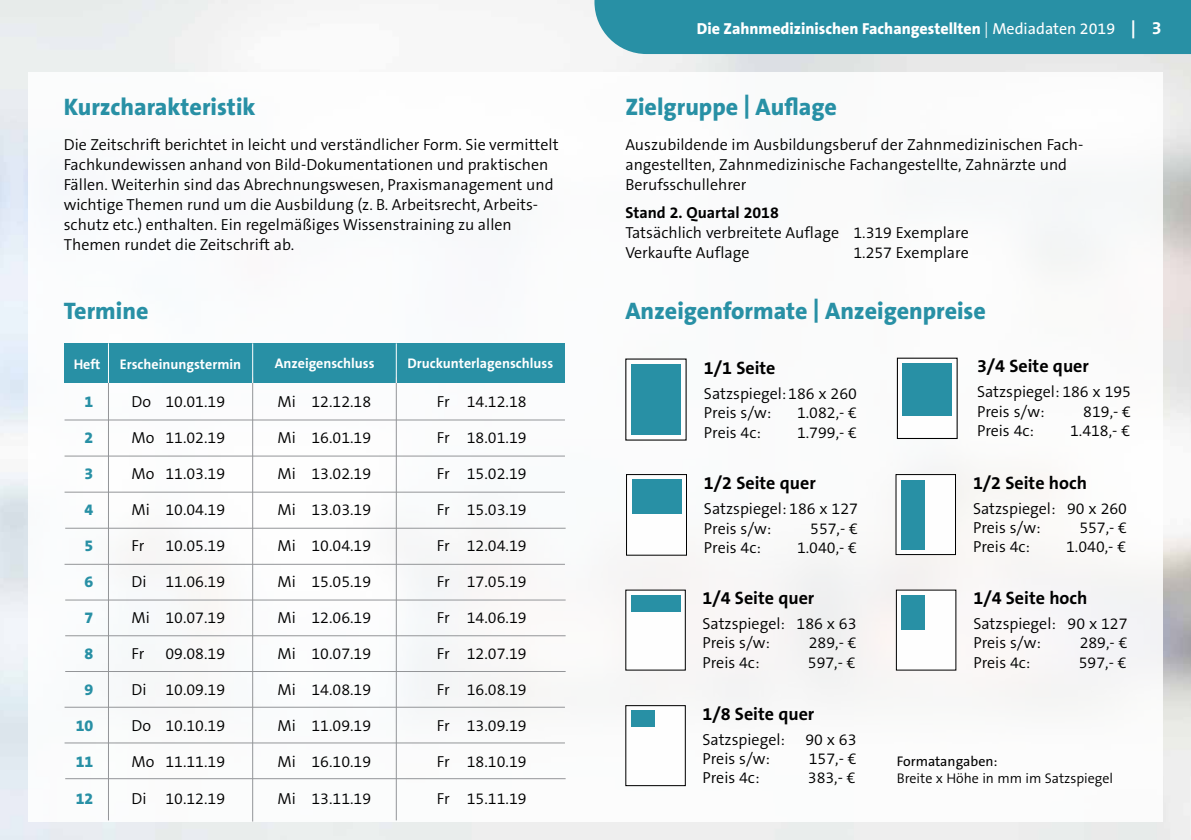
<style>
.page{position:relative;width:1191px;height:840px;background:#fff}
.page>*{position:absolute;margin:0;border:0;box-sizing:border-box;transform-origin:0 0}
.t1{font:800 24px "The Sans B8";color:#2890a5}
.t2{font:700 18px "The Sans B7";color:#000}
.t3{font:300 16px/20px "The Sans B4";color:#000}
.t4{font:800 16px "The Sans B8";color:#fff}
.t5{font:700 16px "The Sans B7";color:#000}
.t6{font:800 16px "The Sans B8";color:#2890a5}
.t7{font:700 14px "The Sans B7";color:#fff}
.t8{font:300 14px "The Sans B4";color:#000}
.t9{font:14px "The Sans B5 Plain";color:#000}
.s1{font-family:"The Sans B4";font-weight:300}
.s2{font-family:"The Sans B5 Plain";font-weight:400}
.s3{font-family:"The Sans B7";font-weight:700;font-size:18px}
</style>
<div class="page">
<div style="left:631px;top:364px;width:50px;height:70px;background:#2890a5"></div>
<div style="left:626px;top:474px;width:61px;height:81px;border:1px solid #000"></div>
<div style="left:631px;top:479px;width:50px;height:34px;background:#2890a5"></div>
<div style="left:897px;top:357px;width:60px;height:82px;border:1px solid #000"></div>
<div style="left:902px;top:363px;width:50px;height:52px;background:#2890a5"></div>
<div style="left:895px;top:474px;width:61px;height:80px;border:1px solid #000"></div>
<div style="left:901px;top:479px;width:24px;height:70px;background:#2890a5"></div>
<div style="left:631px;top:595px;width:49px;height:16px;background:#2890a5"></div>
<div style="left:901px;top:595px;width:24px;height:34px;background:#2890a5"></div>
<div style="left:625px;top:704px;width:61px;height:81px;border:1px solid #000"></div>
<div style="left:631px;top:710px;width:23px;height:16px;background:#2890a5"></div>
<div style="left:65px;top:343px;width:500px;height:39px;background:#2890a5"></div>
<hr style="left:108px;top:377px;width:1px;height:442px;background:#939598">
<hr style="left:252px;top:377px;width:1px;height:444px;background:#939598">
<hr style="left:396px;top:377px;width:1px;height:442px;background:#939598">
<hr style="left:108px;top:343px;width:1px;height:39px;background:#fff">
<hr style="left:252px;top:343px;width:1px;height:40px;background:#fff">
<hr style="left:396px;top:343px;width:1px;height:40px;background:#fff">
<hr style="left:65px;top:419px;width:500px;height:1px;background:#939598">
<hr style="left:65px;top:455px;width:500px;height:1px;background:#939598">
<hr style="left:65px;top:491px;width:500px;height:1px;background:#939598">
<hr style="left:65px;top:527px;width:500px;height:1px;background:#939598">
<hr style="left:65px;top:563px;width:500px;height:1px;background:#939598">
<hr style="left:65px;top:599px;width:500px;height:1px;background:#939598">
<hr style="left:65px;top:635px;width:500px;height:1px;background:#939598">
<hr style="left:65px;top:670px;width:500px;height:1px;background:#939598">
<hr style="left:65px;top:706px;width:500px;height:1px;background:#939598">
<hr style="left:65px;top:742px;width:500px;height:1px;background:#939598">
<hr style="left:65px;top:777px;width:500px;height:1px;background:#939598">
<div style="left:594px;top:0;width:597px;height:54px;background:#2890a5"></div>
<h1 class="t1" style="left:64px;top:94px;width:193px">Kurzcharakteristik</h1>
<p class="t3" style="left:64px;top:135px;width:496px">Die Zeitschrift berichtet in leicht und verständlicher Form. Sie vermittelt Fachkundewissen anhand von Bild-Dokumentationen und praktischen Fällen. Weiterhin sind das Abrechnungswesen, Praxismanagement und wichtige Themen rund um die Ausbildung (z. B. Arbeitsrecht, Arbeits&shy;schutz etc.) enthalten. Ein regelmäßiges Wissenstraining zu allen Themen rundet die Zeitschrift ab.</p>
<h1 class="t1" style="left:64px;top:298px;width:86px">Termine</h1>
<p class="t7" style="left:74px;top:357px;width:28px">Heft</p>
<p class="t6" style="left:85px;top:393px;width:10px">1</p>
<p class="t6" style="left:85px;top:429px;width:10px">2</p>
<p class="t6" style="left:85px;top:465px;width:10px">3</p>
<p class="t6" style="left:85px;top:501px;width:10px">4</p>
<p class="t6" style="left:85px;top:537px;width:10px">5</p>
<p class="t6" style="left:85px;top:573px;width:10px">6</p>
<p class="t6" style="left:85px;top:609px;width:10px">7</p>
<p class="t6" style="left:85px;top:645px;width:10px">8</p>
<p class="t6" style="left:85px;top:681px;width:10px">9</p>
<p class="t6" style="left:76px;top:717px;width:19px">10</p>
<p class="t6" style="left:76px;top:753px;width:19px">11</p>
<p class="t6" style="left:76px;top:789px;width:19px">12</p>
<p class="t7" style="left:120px;top:356px;width:123px">Erscheinungstermin</p>
<p class="t3" style="left:131px;top:392px;width:95px">Do 10.01.19</p>
<p class="t3" style="left:131px;top:428px;width:95px">Mo 11.02.19</p>
<p class="t3" style="left:131px;top:464px;width:95px">Mo 11.03.19</p>
<p class="t3" style="left:131px;top:500px;width:95px">Mi 10.04.19</p>
<p class="t3" style="left:131px;top:536px;width:14px">Fr</p>
<p class="t3" style="left:165px;top:536px;width:61px">10.05.19</p>
<p class="t3" style="left:131px;top:572px;width:95px">Di 11.06.19</p>
<p class="t3" style="left:131px;top:608px;width:95px">Mi 10.07.19</p>
<p class="t3" style="left:131px;top:644px;width:14px">Fr</p>
<p class="t3" style="left:165px;top:644px;width:61px">09.08.19</p>
<p class="t3" style="left:131px;top:680px;width:95px">Di 10.09.19</p>
<p class="t3" style="left:131px;top:716px;width:95px">Do 10.10.19</p>
<p class="t3" style="left:131px;top:752px;width:95px">Mo 11.11.19</p>
<p class="t3" style="left:131px;top:788px;width:95px">Di 10.12.19</p>
<p class="t7" style="left:275px;top:355px;width:101px">Anzeigenschluss</p>
<p class="t3" style="left:277px;top:392px;width:95px">Mi 12.12.18</p>
<p class="t3" style="left:277px;top:428px;width:95px">Mi 16.01.19</p>
<p class="t3" style="left:277px;top:464px;width:95px">Mi 13.02.19</p>
<p class="t3" style="left:277px;top:500px;width:95px">Mi 13.03.19</p>
<p class="t3" style="left:277px;top:536px;width:95px">Mi 10.04.19</p>
<p class="t3" style="left:277px;top:572px;width:95px">Mi 15.05.19</p>
<p class="t3" style="left:277px;top:608px;width:95px">Mi 12.06.19</p>
<p class="t3" style="left:277px;top:644px;width:95px">Mi 10.07.19</p>
<p class="t3" style="left:277px;top:680px;width:95px">Mi 14.08.19</p>
<p class="t3" style="left:277px;top:716px;width:95px">Mi 11.09.19</p>
<p class="t3" style="left:277px;top:752px;width:95px">Mi 16.10.19</p>
<p class="t3" style="left:277px;top:788px;width:95px">Mi 13.11.19</p>
<p class="t7" style="left:407px;top:355px;width:147px">Druckunterlagenschluss</p>
<p class="t3" style="left:437px;top:392px;width:91px">Fr 14.12.18</p>
<p class="t3" style="left:437px;top:428px;width:91px">Fr 18.01.19</p>
<p class="t3" style="left:437px;top:464px;width:91px">Fr 15.02.19</p>
<p class="t3" style="left:437px;top:500px;width:91px">Fr 15.03.19</p>
<p class="t3" style="left:437px;top:536px;width:91px">Fr 12.04.19</p>
<p class="t3" style="left:437px;top:572px;width:91px">Fr 17.05.19</p>
<p class="t3" style="left:437px;top:608px;width:91px">Fr 14.06.19</p>
<p class="t3" style="left:437px;top:644px;width:91px">Fr 12.07.19</p>
<p class="t3" style="left:437px;top:680px;width:91px">Fr 16.08.19</p>
<p class="t3" style="left:437px;top:716px;width:91px">Fr 13.09.19</p>
<p class="t3" style="left:437px;top:752px;width:91px">Fr 18.10.19</p>
<p class="t3" style="left:437px;top:788px;width:91px">Fr 15.11.19</p>
<p class="t4" style="left:697px;top:20px;width:466px">Die Zahnmedizinischen Fachangestellten <span class="s1">|</span> <span class="s2">Mediadaten 2019</span> <span class="s3">| 3</span></p>
<h1 class="t1" style="left:625px;top:94px;width:213px">Zielgruppe | Auflage</h1>
<p class="t3" style="left:625px;top:135px;width:459px">Auszubildende im Ausbildungsberuf der Zahnmedizinischen Fach&shy;angestellten, Zahnmedizinische Fachangestellte, Zahnärzte und<br>Berufsschullehrer</p>
<p class="t5" style="left:625px;top:204px;width:155px">Stand 2. Quartal 2018</p>
<p class="t3" style="left:625px;top:223px;width:345px">Tatsächlich verbreitete Auflage 1.319 Exemplare<br>Verkaufte Auflage</p>
<p class="t3" style="left:853px;top:243px;width:117px">1.257 Exemplare</p>
<h1 class="t1" style="left:625px;top:298px;width:362px">Anzeigenformate | Anzeigenpreise</h1>
<p class="t2" style="left:704px;top:358px;width:73px">1/1 Seite</p>
<p class="t3" style="left:704px;top:384px;width:155px;line-height:19.2px">Satzspiegel:186 x 260<br>Preis s/w:</p>
<p class="t2" style="left:977px;top:356px;width:113px">3/4 Seite quer</p>
<p class="t3" style="left:977px;top:382px;width:156px;line-height:19.2px">Satzspiegel: 186 x 195<br>Preis s/w:</p>
<p class="t3" style="left:1083px;top:401px;width:49px">819,- €</p>
<p class="t3" style="left:797px;top:403px;width:62px">1.082,- €</p>
<p class="t3" style="left:704px;top:422px;width:58px">Preis 4c:</p>
<p class="t3" style="left:797px;top:422px;width:62px">1.799,- €</p>
<p class="t2" style="left:704px;top:473px;width:113px">1/2 Seite quer</p>
<p class="t3" style="left:704px;top:499px;width:155px;line-height:19.2px">Satzspiegel: 186 x 127<br>Preis s/w:</p>
<p class="t3" style="left:810px;top:518px;width:49px">557,- €</p>
<p class="t3" style="left:977px;top:420px;width:58px">Preis 4c:</p>
<p class="t3" style="left:1070px;top:420px;width:62px">1.418,- €</p>
<p class="t2" style="left:973px;top:473px;width:116px">1/2 Seite hoch</p>
<p class="t3" style="left:973px;top:499px;width:156px;line-height:19.2px">Satzspiegel: 90 x 260<br>Preis s/w:</p>
<p class="t3" style="left:1079px;top:517px;width:49px">557,- €</p>
<p class="t3" style="left:704px;top:537px;width:58px">Preis 4c:</p>
<p class="t3" style="left:797px;top:537px;width:62px">1.040,- €</p>
<p class="t3" style="left:973px;top:537px;width:58px">Preis 4c:</p>
<p class="t3" style="left:1066px;top:537px;width:62px">1.040,- €</p>
<p class="t2" style="left:702px;top:588px;width:113px">1/4 Seite quer</p>
<p class="t3" style="left:702px;top:614px;width:155px;line-height:19.2px">Satzspiegel: 186 x 63<br>Preis s/w:</p>
<p class="t3" style="left:808px;top:633px;width:49px">289,- €</p>
<p class="t2" style="left:973px;top:588px;width:116px">1/4 Seite hoch</p>
<p class="t3" style="left:973px;top:614px;width:156px;line-height:19.2px">Satzspiegel: 90 x 127<br>Preis s/w:</p>
<p class="t3" style="left:1079px;top:633px;width:49px">289,- €</p>
<p class="t3" style="left:702px;top:652px;width:58px">Preis 4c:</p>
<p class="t3" style="left:808px;top:652px;width:49px">597,- €</p>
<p class="t3" style="left:973px;top:652px;width:58px">Preis 4c:</p>
<p class="t3" style="left:1078px;top:652px;width:49px">597,- €</p>
<p class="t2" style="left:702px;top:703px;width:113px">1/8 Seite quer</p>
<p class="t3" style="left:702px;top:729px;width:84px">Satzspiegel:</p>
<p class="t3" style="left:805px;top:729px;width:53px">90 x 63</p>
<p class="t3" style="left:702px;top:748px;width:69px">Preis s/w:</p>
<p class="t3" style="left:808px;top:748px;width:49px">157,- €</p>
<p class="t3" style="left:702px;top:767px;width:58px">Preis 4c:</p>
<p class="t3" style="left:808px;top:767px;width:49px">383,- €</p>
<p class="t9" style="left:897px;top:753px;width:102px">Formatangaben:</p>
<p class="t8" style="left:897px;top:770px;width:218px">Breite x Höhe in mm im Satzspiegel</p>
</div>
